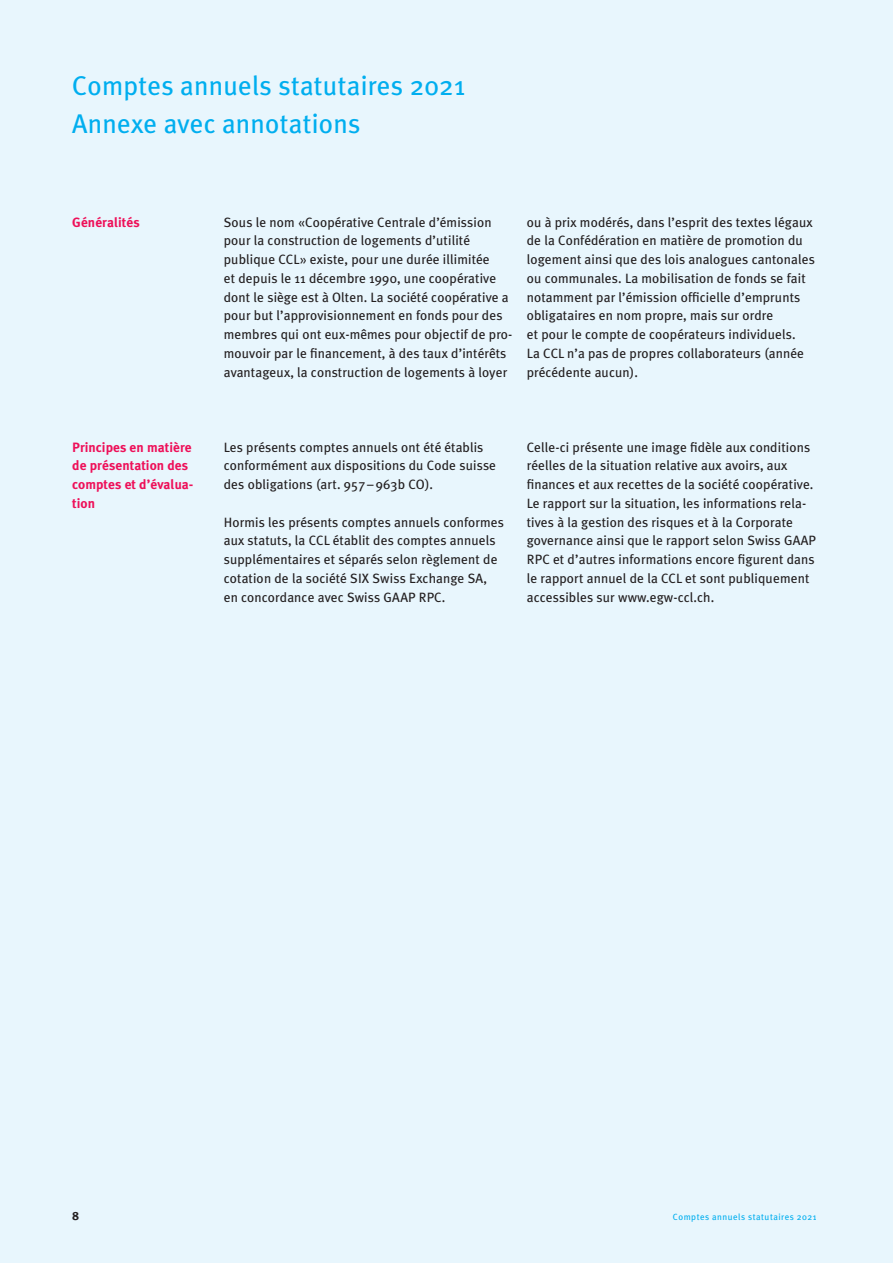
<style>
.page{position:relative;width:893px;height:1263px;background:#e8f6fd}
.page>*{position:absolute;margin:0;border:0;box-sizing:border-box;transform-origin:0 0}
.t1{font:27px/37.5px "Meta Plus";letter-spacing:.01em;color:#00aeef}
.t2{font:13.5px/18.8px "Meta Plus";letter-spacing:.01em;color:#231f20}
.t3{font:700 13.5px/18.8px "Meta Plus";letter-spacing:.005em;color:#ee1059}
.t4{font:700 12px "Meta Plus";color:#231f20}
.t5{font:9px "Meta Plus";letter-spacing:.055em;color:#00aeef}
</style>
<div class="page">
<h1 class="t1" style="left:72px;top:67px;width:394px">Comptes annuels statutaires 2021<br>Annexe avec annotations</h1>
<p class="t3" style="left:72px;top:212px;width:69px">Généralités</p>
<p class="t2" style="left:224px;top:212px;width:290px">Sous le nom «Coopérative Centrale d’émission pour la construction de logements d’utilité publique CCL» existe, pour une durée illimitée<br>et depuis le 11 décembre 1990, une coopérative dont le siège est à Olten. La société coopérative a pour but l’approvisionnement en fonds pour des membres qui ont eux-mêmes pour objectif de pro&shy;mouvoir par le financement, à des taux d’intérêts avantageux, la construction de logements à loyer</p>
<p class="t2" style="left:527px;top:212px;width:290px">ou à prix modérés, dans l’esprit des textes légaux de la Confédération en matière de promotion du logement ainsi que des lois analogues cantonales ou communales. La mobilisation de fonds se fait notamment par l’émission officielle d’emprunts obligataires en nom propre, mais sur ordre<br>et pour le compte de coopérateurs individuels.<br>La CCL n’a pas de propres collaborateurs (année précédente aucun).</p>
<p class="t3" style="left:72px;top:437px;width:123px">Principes en matière de présentation des comptes et d’évalua&shy;tion</p>
<p class="t2" style="left:224px;top:437px;width:274px">Les présents comptes annuels ont été établis conformément aux dispositions du Code suisse des obligations (art. 957 – 963b CO).</p>
<p class="t2" style="left:224px;top:512px;width:282px">Hormis les présents comptes annuels conformes aux statuts, la CCL établit des comptes annuels supplémentaires et séparés selon règlement de cotation de la société SIX Swiss Exchange SA, en concordance avec Swiss GAAP RPC.</p>
<p class="t2" style="left:527px;top:437px;width:291px">Celle-ci présente une image fidèle aux conditions réelles de la situation relative aux avoirs, aux finances et aux recettes de la société coopérative.<br>Le rapport sur la situation, les informations rela&shy;tives à la gestion des risques et à la Corporate governance ainsi que le rapport selon Swiss GAAP RPC et d’autres informations encore figurent dans le rapport annuel de la CCL et sont publiquement accessibles sur www.egw-ccl.ch.</p>
<p class="t4" style="left:72px;top:1209px;width:9px">8</p>
<p class="t5" style="left:673px;top:1212px;width:145px">Comptes annuels statutaires 2021</p>
</div>
